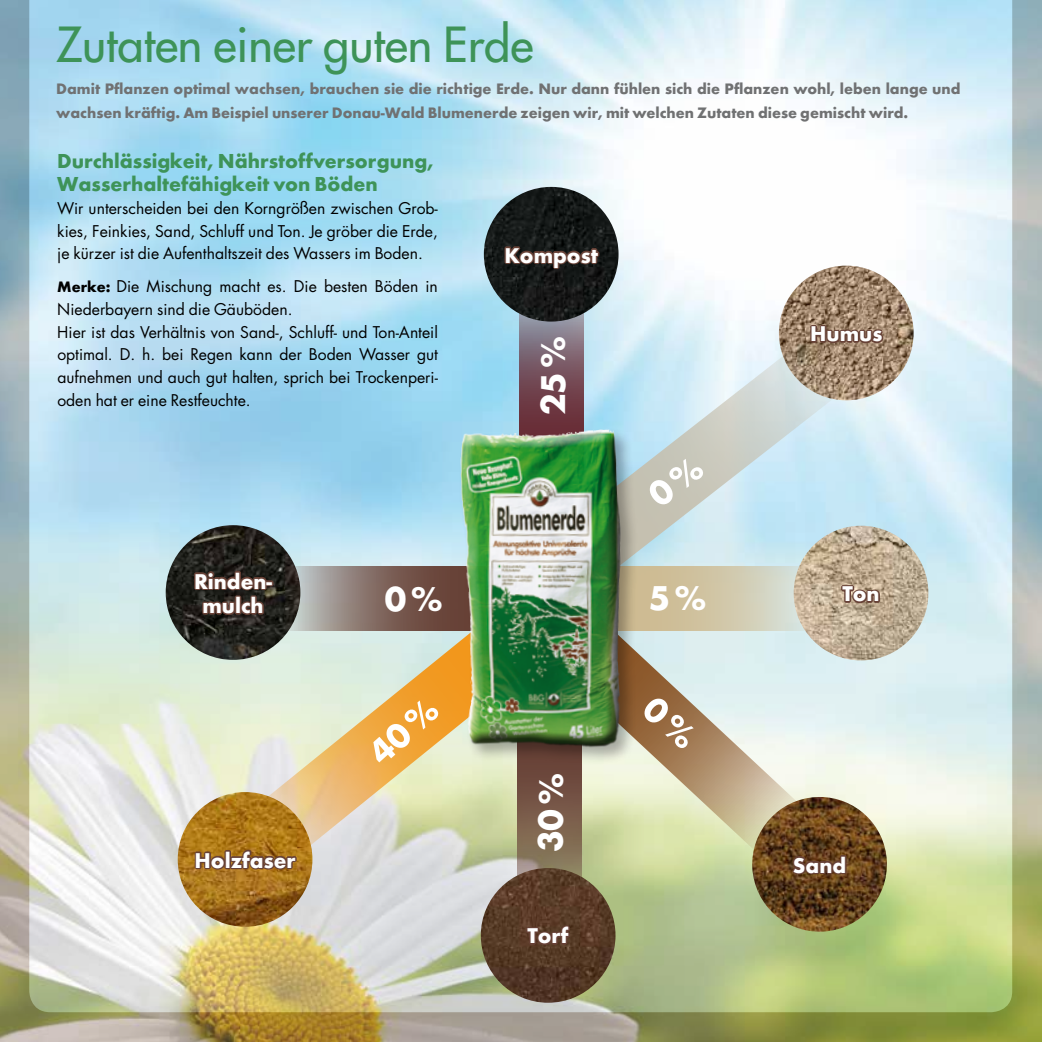
<style>
.page{position:relative;width:1042px;height:1042px;background:#fff}
.page>*{position:absolute;margin:0;border:0;box-sizing:border-box;transform-origin:0 0}
.t1{font:47.07px "Futura";color:#3e9358}
.t2{font:700 35.88px "Futura";color:#fff}
.t3{font:700 22.22px/24.5px "Futura";color:#fff;text-align:center}
.t4{font:700 21px/22.8px "Futura";color:#3e9358}
.t5{font:15.75px/22.8px "Futura";color:#000;text-align:justify}
.t6{font:700 15.75px/24.5px "Futura";color:#707172}
.s1{font-weight:700}
</style>
<div class="page">
<img style="left:0;top:0;width:1042px;height:1042px">
<img style="left:779px;top:266px;width:134px;height:134px;border-radius:67px">
<svg style="left:809px;top:323px;width:76px;height:22px"></svg>
<img style="left:793px;top:526px;width:135px;height:134px;border-radius:67px">
<svg style="left:839px;top:584px;width:42px;height:21px"></svg>
<img style="left:166px;top:525px;width:134px;height:135px;border-radius:67px">
<div style="left:265px;top:580px;width:8px;height:6px;border:3px solid #674136"></div>
<svg style="left:193px;top:569px;width:75px;height:47px;background:#433028"></svg>
<img style="left:750px;top:797px;width:139px;height:136px">
<svg style="left:790px;top:853px;width:58px;height:23px"></svg>
<svg style="left:519px;top:314px;width:64px;height:108px;background:#7a5b68"></svg>
<svg style="left:654px;top:574px;width:160px;height:57px;background:#d0c7ac"></svg>
<svg style="left:283px;top:566px;width:150px;height:58px;background:#83726c"></svg>
<svg style="left:248px;top:624px;width:269px;height:239px;background:#d9d7ba"></svg>
<svg style="left:569px;top:339px;width:276px;height:235px;background:#c6d6da"></svg>
<svg style="left:581px;top:619px;width:221px;height:235px;background:#d2d3bb"></svg>
<svg style="left:517px;top:767px;width:64px;height:109px;background:#7d624f"></svg>
<img style="left:484px;top:187px;width:134px;height:135px;border-radius:67px">
<svg style="left:503px;top:245px;width:98px;height:25px;background:#3a2a25"></svg>
<img style="left:481px;top:868px;width:134px;height:134px;border-radius:67px">
<svg style="left:524px;top:924px;width:47px;height:22px"></svg>
<img style="left:178px;top:792px;width:134px;height:135px;border-radius:67px">
<svg style="left:193px;top:848px;width:105px;height:23px;background:#885a28"></svg>
<img style="left:433px;top:424px;width:218px;height:343px">
<svg style="left:445px;top:422px;width:204px;height:329px;background:#b2ae9a"></svg>
<img style="left:450px;top:423px;width:204px;height:342px">
<div style="left:645px;top:455px;width:60px;height:53px;background:#c5c3b6"></div>
<svg style="left:537px;top:774px;width:27px;height:77px;background:#795b49"></svg>
<svg style="left:640px;top:694px;width:58px;height:56px;background:#9a7149"></svg>
<svg style="left:366px;top:696px;width:74px;height:70px;background:#eead4a"></svg>
<h1 class="t1" style="left:56px;top:14px;width:478px">Zutaten einer guten Erde</h1>
<p class="t6" style="left:56px;top:76px;width:906px">Damit Pflanzen optimal wachsen, brauchen sie die richtige Erde. Nur dann fühlen sich die Pflanzen wohl, leben lange und wachsen kräftig. Am Beispiel unserer Donau-Wald Blumenerde zeigen wir, mit welchen Zutaten diese gemischt wird.</p>
<h3 class="t4" style="left:57px;top:150px;width:378px">Durchlässigkeit, Nährstoffversorgung,<br>Wasserhaltefähigkeit von Böden</h3>
<p class="t5" style="left:57px;top:197px;width:382px">Wir unterscheiden bei den Korngrößen zwischen Grob&shy;kies, Feinkies, Sand, Schluff und Ton. Je gröber die Erde, je kürzer ist die Aufenthaltszeit des Wassers im Boden.</p>
<p class="t5" style="left:57px;top:275px;width:382px;text-align:left"><span class="s1">Merke:</span> Die Mischung macht es. Die besten Böden in N iederbayern sind die Gäuböden.<br>Hier ist das Verhältnis von Sand-, Schluff- und Ton-Anteil optimal. D. h. bei Regen kann der Boden Wasser gut aufnehmen und auch gut halten, sprich bei Trockenperi&shy;oden hat er eine Restfeuchte.</p>
<h3 class="t3" style="left:504px;top:243px;width:95px">Kompost</h3>
<h3 class="t3" style="left:810px;top:321px;width:74px">Humus</h3>
<h2 class="t2" style="left:532px;top:415px;width:81px;rotate:-90deg">25%</h2>
<h3 class="t3" style="left:194px;top:569px;width:80px">Rinden&shy;mulch</h3>
<h2 class="t2" style="left:385px;top:577px;width:59px">0%</h2>
<h2 class="t2" style="left:649px;top:577px;width:59px">5%</h2>
<h3 class="t3" style="left:842px;top:581px;width:39px">Ton</h3>
<h3 class="t3" style="left:195px;top:848px;width:102px">Holzfaser</h3>
<h3 class="t3" style="left:527px;top:923px;width:42px">Torf</h3>
<h3 class="t3" style="left:793px;top:853px;width:55px">Sand</h3>
</div>
